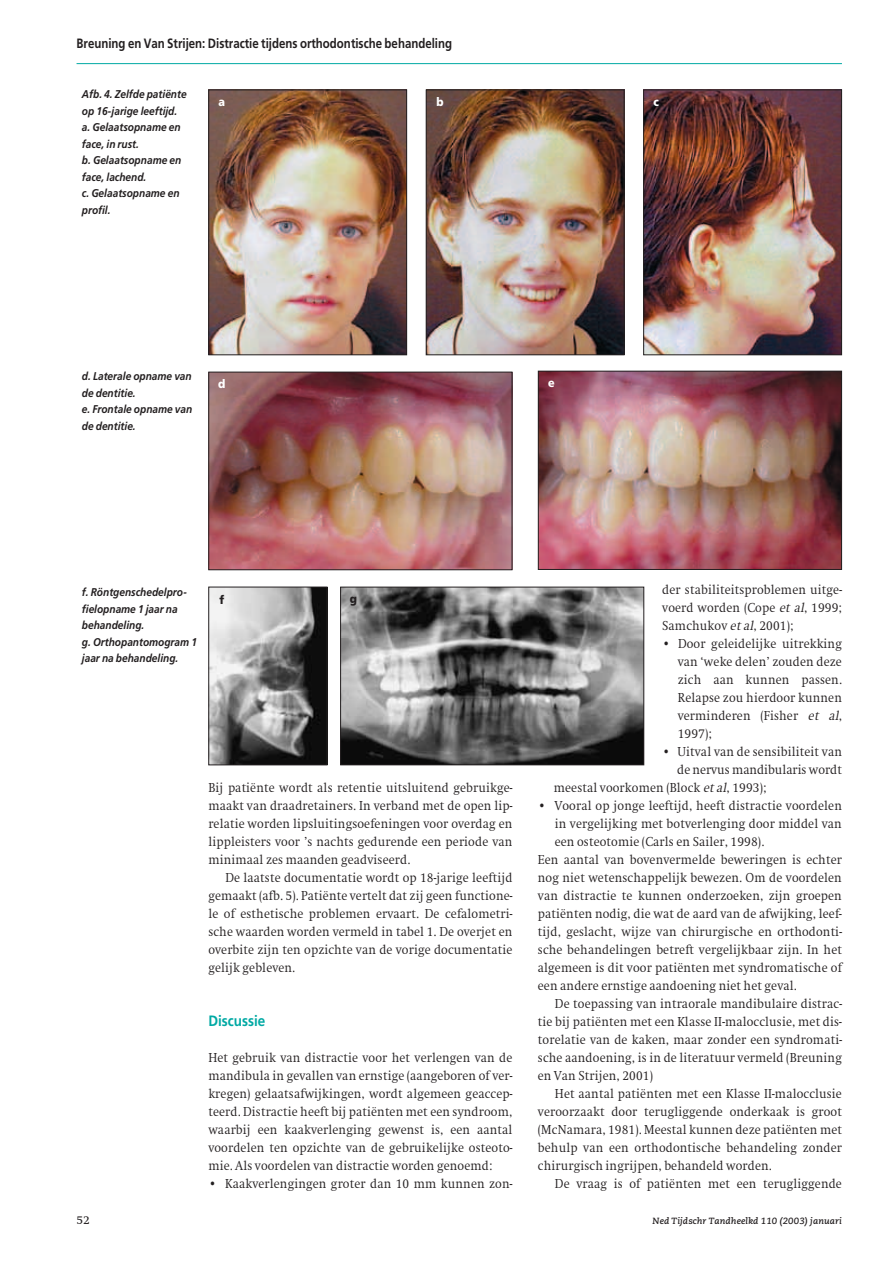
<style>
.page{position:relative;width:893px;height:1263px;background:#fff}
.page>*{position:absolute;margin:0;border:0;box-sizing:border-box;transform-origin:0 0}
.t1{font:700 15px "Frutiger";color:#00a9a4;scale:.9 1}
.t2{font:300 13.5px/18px "Swift";letter-spacing:.01em;color:#231f20;text-align:justify;scale:.92 1}
.t3{font:700 13.5px "Frutiger";color:#231f20;scale:.85 1}
.t4{font:900 12px "Frutiger";color:#fff;scale:.9 1}
.t5{font:12px "Swift";color:#231f20}
.t6{font:900 12px "Frutiger";color:#231f20;scale:.9 1}
.t7{font:italic 700 11.25px/16.5px "Frutiger";color:#231f20;scale:.9 1}
.t8{font:italic 700 9px "Caecilia";letter-spacing:.01em;color:#231f20}
.s1{font-style:italic}
</style>
<div class="page">
<hr style="left:77px;top:63px;width:765px;height:1px;background:#00a9a4">
<img style="left:210px;top:92px;width:195px;height:261px">
<div style="left:208px;top:90px;width:199px;height:265px;border:1px solid #231f20"></div>
<img style="left:428px;top:92px;width:194px;height:261px">
<div style="left:426px;top:90px;width:198px;height:265px;border:1px solid #231f20"></div>
<img style="left:645px;top:92px;width:195px;height:261px">
<div style="left:643px;top:90px;width:199px;height:265px;border:1px solid #231f20"></div>
<img style="left:210px;top:374px;width:300px;height:194px">
<div style="left:208px;top:372px;width:304px;height:198px;border:1px solid #231f20"></div>
<img style="left:540px;top:373px;width:300px;height:195px">
<div style="left:538px;top:371px;width:304px;height:199px;border:1px solid #231f20"></div>
<img style="left:210px;top:589px;width:115px;height:174px">
<div style="left:208px;top:587px;width:119px;height:178px;border:1px solid #231f20"></div>
<img style="left:342px;top:589px;width:300px;height:174px">
<div style="left:340px;top:587px;width:304px;height:178px;border:1px solid #231f20"></div>
<p class="t3" style="left:77px;top:38px;width:443px">Breuning en Van Strijen: Distractie tijdens orthodontische behandeling</p>
<p class="t7" style="left:82px;top:87px;width:118px">Afb. 4. Zelfde patiënte op 16-jarige leeftijd. a. Gelaatsopname en face, in rust.<br>b. Gelaatsopname en face, lachend.<br>c. Gelaatsopname en profil.</p>
<p class="t4" style="left:218px;top:97px;width:9px">a</p>
<p class="t4" style="left:437px;top:97px;width:10px">b</p>
<p class="t4" style="left:654px;top:97px;width:8px">c</p>
<p class="t7" style="left:82px;top:369px;width:124px">d. Laterale opname van de dentitie.<br>e. Frontale opname van de dentitie.</p>
<p class="t4" style="left:218px;top:379px;width:10px">d</p>
<p class="t4" style="left:548px;top:378px;width:9px">e</p>
<p class="t7" style="left:82px;top:585px;width:129px">f. Röntgenschedelpro&shy;fielopname 1 jaar na behandeling.<br>g. Orthopantomogram 1 jaar na behandeling.</p>
<p class="t6" style="left:219px;top:595px;width:7px">f</p>
<p class="t6" style="left:350px;top:594px;width:10px">g</p>
<p class="t2" style="left:208px;top:779px;width:332px">Bij patiënte wordt als retentie uitsluitend gebruikge&shy;maakt van draadretainers. In verband met de open lip&shy;relatie worden lipsluitingsoefeningen voor overdag en lippleisters voor ’s nachts gedurende een periode van minimaal zes maanden geadviseerd.</p>
<p class="t2" style="left:208px;top:869px;width:332px;text-indent:17px">De laatste documentatie wordt op 18-jarige leeftijd gemaakt (afb. 5). Patiënte vertelt dat zij geen functione&shy;le of esthetische problemen ervaart. De cefalometri&shy;sche waarden worden vermeld in tabel 1. De overjet en overbite zijn ten opzichte van de vorige documentatie gelijk gebleven.</p>
<p class="t1" style="left:208px;top:1015px;width:65px">Discussie</p>
<p class="t2" style="left:208px;top:1049px;width:332px">Het gebruik van distractie voor het verlengen van de mandibula in gevallen van ernstige (aangeboren of ver&shy;kregen) gelaatsafwijkingen, wordt algemeen geaccep&shy;teerd. Distractie heeft bij patiënten met een syndroom, waarbij een kaakverlenging gewenst is, een aantal voordelen ten opzichte van de gebruikelijke osteoto&shy;mie. Als voordelen van distractie worden genoemd:</p>
<p class="t2" style="left:208px;top:1175px;width:332px">• Kaakverlengingen groter dan 10 mm kunnen zon-</p>
<p class="t2" style="left:662px;top:581px;width:197px">der stabiliteitsproblemen uitge&shy;voerd worden (Cope <span class="s1">et al</span>, 1999; Samchukov <span class="s1">et al</span>, 2001);</p>
<p class="t2" style="left:678px;top:635px;width:180px;text-indent:-16px">• Door geleidelijke uitrekking van ‘weke delen’ zouden deze zich aan kunnen passen.<br>Relapse zou hierdoor kunnen verminderen (Fisher <span class="s1">et al</span>, 1997);</p>
<p class="t2" style="left:662px;top:743px;width:197px">• Uitval van de sensibiliteit van</p>
<p class="t2" style="left:677px;top:761px;width:180px">de nervus mandibularis wordt</p>
<p class="t2" style="left:554px;top:779px;width:233px">meestal voorkomen (Block <span class="s1">et al</span>, 1993);</p>
<p class="t2" style="left:538px;top:797px;width:332px">• Vooral op jonge leeftijd, heeft distractie voordelen</p>
<p class="t2" style="left:555px;top:815px;width:314px">in vergelijking met botverlenging door middel van</p>
<p class="t2" style="left:555px;top:833px;width:229px">een osteotomie (Carls en Sailer, 1998).</p>
<p class="t2" style="left:538px;top:851px;width:332px">Een aantal van bovenvermelde beweringen is echter</p>
<p class="t2" style="left:538px;top:869px;width:332px">nog niet wetenschappelijk bewezen. Om de voordelen</p>
<p class="t2" style="left:538px;top:887px;width:332px">van distractie te kunnen onderzoeken, zijn groepen</p>
<p class="t2" style="left:538px;top:905px;width:332px">patiënten nodig, die wat de aard van de afwijking, leef-</p>
<p class="t2" style="left:538px;top:923px;width:332px">tijd, geslacht, wijze van chirurgische en orthodonti-</p>
<p class="t2" style="left:538px;top:941px;width:332px">sche behandelingen betreft vergelijkbaar zijn. In het</p>
<p class="t2" style="left:538px;top:959px;width:332px">algemeen is dit voor patiënten met syndromatische of</p>
<p class="t2" style="left:538px;top:977px;width:283px">een andere ernstige aandoening niet het geval.</p>
<p class="t2" style="left:555px;top:995px;width:313px">De toepassing van intraorale mandibulaire distrac-</p>
<p class="t2" style="left:538px;top:1013px;width:332px">tie bij patiënten met een Klasse II-malocclusie, met dis-</p>
<p class="t2" style="left:538px;top:1031px;width:332px">torelatie van de kaken, maar zonder een syndromati-</p>
<p class="t2" style="left:538px;top:1049px;width:332px">sche aandoening, is in de literatuur vermeld (Breuning</p>
<p class="t2" style="left:538px;top:1067px;width:127px">en Van Strijen, 2001)</p>
<p class="t2" style="left:555px;top:1085px;width:313px">Het aantal patiënten met een Klasse II-malocclusie</p>
<p class="t2" style="left:538px;top:1103px;width:332px">veroorzaakt door terugliggende onderkaak is groot</p>
<p class="t2" style="left:538px;top:1121px;width:332px">(McNamara, 1981). Meestal kunnen deze patiënten met</p>
<p class="t2" style="left:538px;top:1139px;width:332px">behulp van een orthodontische behandeling zonder</p>
<p class="t2" style="left:538px;top:1157px;width:256px">chirurgisch ingrijpen, behandeld worden.</p>
<p class="t2" style="left:555px;top:1175px;width:313px">De vraag is of patiënten met een terugliggende</p>
<p class="t5" style="left:77px;top:1215px;width:15px">52</p>
<p class="t8" style="left:652px;top:1217px;width:191px">Ned Tijdschr Tandheelkd 110 (2003) januari</p>
</div>
